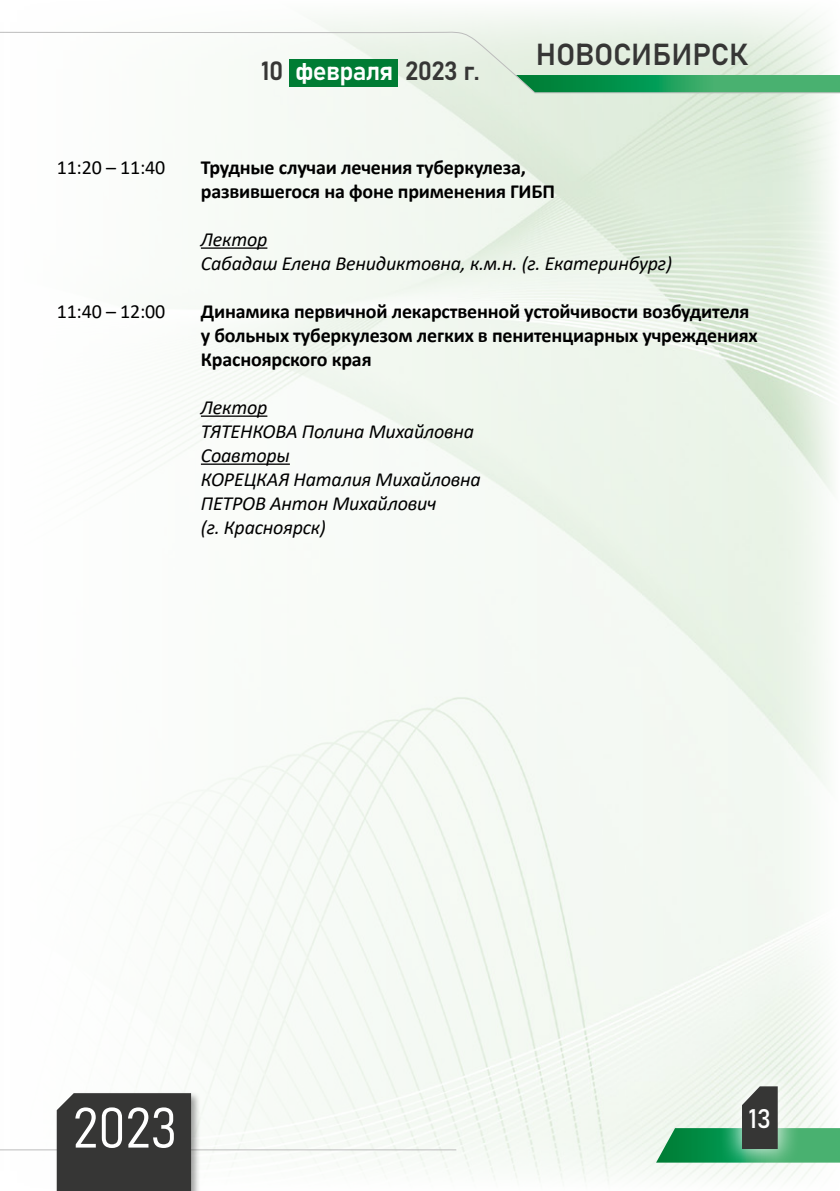
<style>
.page{position:relative;width:840px;height:1191px;background:#fff}
.page>*{position:absolute;margin:0;border:0;box-sizing:border-box;transform-origin:0 0}
.t1{font:56px "Bahnschrift";color:#fff}
.t2{font:30px "Bahnschrift";letter-spacing:-.01em;color:#363635}
.t3{font:26.6px "Bahnschrift";color:#fff}
.t4{font:26px "Bahnschrift";letter-spacing:-.03em;color:#363635}
.t5{font:700 20px/24px "Calibri";letter-spacing:-.01em;color:#000}
.t6{font:italic 20px/24px "Calibri";letter-spacing:-.01em;color:#000}
.t7{font:20px "Calibri";letter-spacing:-.01em;color:#000}
.s1{color:#fff}
</style>
<div class="page">
<img style="left:0;top:12px;width:839px;height:1170px">
<svg style="left:1px;top:31px;width:838px;height:63px"></svg>
<svg style="left:0;top:31px;width:1px;height:63px"></svg>
<div style="left:289px;top:60px;width:109px;height:27px;background:#007c34"></div>
<div style="left:718px;top:1063px;width:82px;height:109px;background:#fff;opacity:.75"></div>
<svg style="left:655px;top:1086px;width:184px;height:76px"></svg>
<hr style="left:0;top:1149px;width:456px;height:1px;background:#bcbcbc">
<div style="left:55px;top:1091px;width:146px;height:100px;background:#000;opacity:.35"></div>
<div style="left:57px;top:1093px;width:134px;height:98px;background:#363635"></div>
<hr style="left:201px;top:247px;width:66px;height:2px;background:#000">
<hr style="left:201px;top:415px;width:66px;height:2px;background:#000">
<hr style="left:201px;top:463px;width:89px;height:2px;background:#000">
<h3 class="t4" style="left:261px;top:51px;width:220px">10 <span class="s1">февраля</span> 2023 г.</h3>
<h2 class="t2" style="left:535px;top:32px;width:214px">НОВОСИБИРСК</h2>
<p class="t7" style="left:57px;top:153px;width:110px">11:20 – 11:40</p>
<p class="t5" style="left:201px;top:155px;width:355px">Трудные случаи лечения туберкулеза, развившегося на фоне применения ГИБП</p>
<p class="t6" style="left:201px;top:226px;width:472px">Лектор<br>Сабадаш Елена Венидиктовна, к.м.н. (г. Екатеринбург)</p>
<p class="t7" style="left:57px;top:297px;width:110px">11:40 – 12:00</p>
<p class="t5" style="left:201px;top:299px;width:558px">Динамика первичной лекарственной устойчивости возбудителя у больных туберкулезом легких в пенитенциарных учреждениях<br>Красноярского края</p>
<p class="t6" style="left:201px;top:394px;width:281px">Лектор<br>ТЯТЕНКОВА Полина Михайловна<br>Соавторы<br>КОРЕЦКАЯ Наталия Михайловна<br>ПЕТРОВ Антон Михайлович<br>(г. Красноярск)</p>
<h1 class="t1" style="left:73px;top:1085px;width:106px">2023</h1>
<h3 class="t3" style="left:748px;top:1098px;width:24px">13</h3>
</div>
